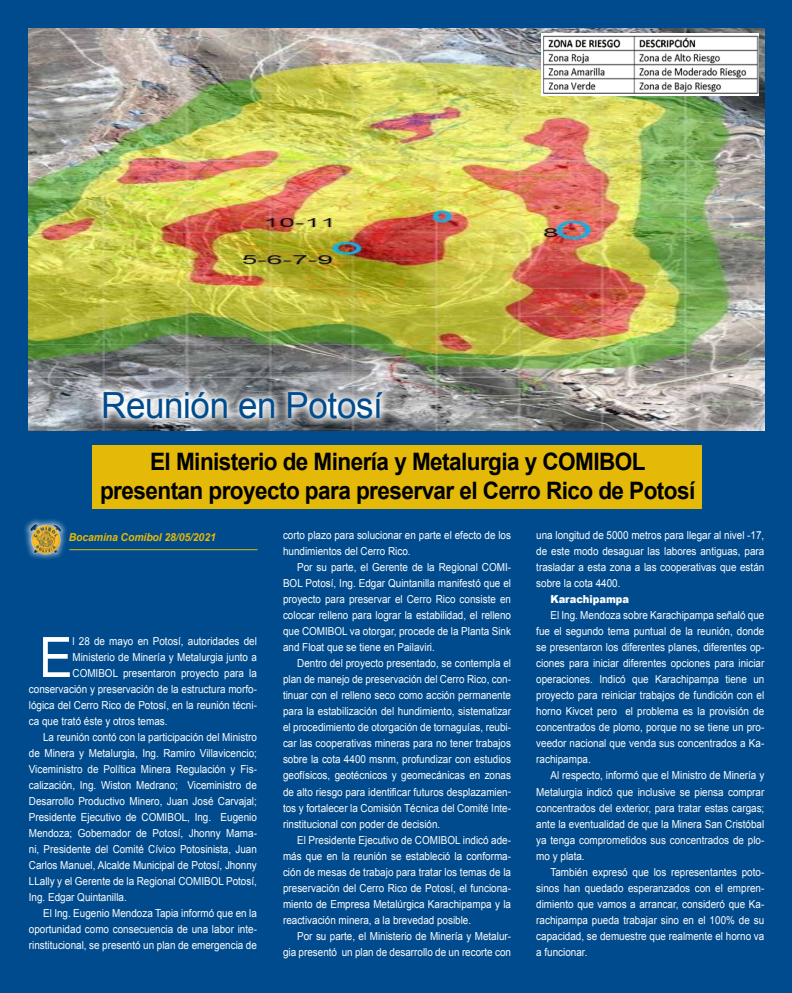
<style>
.page{position:relative;width:792px;height:993px;background:#fff}
.page>*{position:absolute;margin:0;border:0;box-sizing:border-box;transform-origin:0 0}
.t1{font:55.7px "Arial";color:#fff;scale:.9 1}
.t2{font:36px "Arial";letter-spacing:-.01em;color:#004b8d}
.t3{font:700 24px/28.8px "Arial";letter-spacing:-.025em;color:#000;text-align:center;scale:.94 1}
.t4{font:11px/16px "Arial";color:#fff;text-align:justify;scale:.9 1}
.t5{font:italic 700 11px "Arial";letter-spacing:-.01em;color:#e4b907;scale:.95 1}
.t6{font:900 11px "Arial";color:#fff;scale:.9 1}
</style>
<div class="page">
<div style="left:0;top:0;width:792px;height:992px;background:#004b8d"></div>
<img style="left:28px;top:28px;width:737px;height:402px">
<svg style="left:93px;top:381px;width:299px;height:47px;background:#aeb0b3"></svg>
<div style="left:93px;top:445px;width:609px;height:63px;background:#e4b907"></div>
<hr style="left:69px;top:549px;width:189px;height:1px;background:#e4b907">
<div style="left:22px;top:516px;width:47px;height:45px;background:#fff;opacity:.63"></div>
<img style="left:28px;top:523px;width:34px;height:31px">
<img style="left:541px;top:33px;width:218px;height:62px">
<h2 class="t2" style="left:101px;top:380px;width:283px">Reunión en Potosí</h2>
<h3 class="t3" style="left:100px;top:447px;width:635px">El Ministerio de Minería y Metalurgia y COMIBOL presentan proyecto para preservar el Cerro Rico de Potosí</h3>
<p class="t5" style="left:69px;top:529px;width:156px">Bocamina Comibol 28/05/2021</p>
<p class="t4" style="left:283px;top:527px;width:255px">corto plazo para solucionar en parte el efecto de los hundimientos del Cerro Rico.</p>
<p class="t4" style="left:283px;top:559px;width:255px;text-indent:14px">Por su parte, el Gerente de la Regional COMI-BOL Potosí, Ing. Edgar Quintanilla manifestó que el proyecto para preservar el Cerro Rico consiste en colocar relleno para lograr la estabilidad, el relleno que COMIBOL va otorgar, procede de la Planta Sink and Float que se tiene en Pailaviri.</p>
<p class="t4" style="left:283px;top:655px;width:255px;text-indent:14px">Dentro del proyecto presentado, se contempla el plan de manejo de preservación del Cerro Rico, con&shy;tinuar con el relleno seco como acción permanente para la estabilización del hundimiento, sistematizar el procedimiento de otorgación de tornaguías, reubi&shy;car las cooperativas mineras para no tener trabajos sobre la cota 4400 msnm, profundizar con estudios geofísicos, geotécnicos y geomecánicas en zonas de alto riesgo para identificar futuros desplazamien&shy;tos y fortalecer la Comisión Técnica del Comité Inte&shy;rinstitucional con poder de decisión.</p>
<p class="t4" style="left:283px;top:831px;width:255px;text-indent:14px">El Presidente Ejecutivo de COMIBOL indicó ade&shy;más que en la reunión se estableció la conforma&shy;ción de mesas de trabajo para tratar los temas de la preservación del Cerro Rico de Potosí, el funciona&shy;miento de Empresa Metalúrgica Karachipampa y la reactivación minera, a la brevedad posible.</p>
<p class="t4" style="left:283px;top:927px;width:255px;text-align:right">Por su parte, el Ministerio de Minería y Metalur&shy;gia presentó un plan de desarrollo de un recorte con</p>
<p class="t4" style="left:536px;top:527px;width:255px">una longitud de 5000 metros para llegar al nivel -17, de este modo desaguar las labores antiguas, para trasladar a esta zona a las cooperativas que están sobre la cota 4400.</p>
<p class="t6" style="left:550px;top:591px;width:89px">Karachipampa</p>
<p class="t4" style="left:536px;top:607px;width:255px;text-indent:14px">El Ing. Mendoza sobre Karachipampa señaló que fue el segundo tema puntual de la reunión, donde se presentaron los diferentes planes, diferentes op&shy;ciones para iniciar diferentes opciones para iniciar operaciones. Indicó que Karachipampa tiene un proyecto para reiniciar trabajos de fundición con el horno Kivcet pero el problema es la provisión de concentrados de plomo, porque no se tiene un pro&shy;veedor nacional que venda sus concentrados a Ka&shy;rachipampa.</p>
<p class="t4" style="left:536px;top:767px;width:255px;text-indent:14px">Al respecto, informó que el Ministro de Minería y Metalurgia indicó que inclusive se piensa comprar concentrados del exterior, para tratar estas cargas; ante la eventualidad de que la Minera San Cristóbal ya tenga comprometidos sus concentrados de plo&shy;mo y plata.</p>
<p class="t4" style="left:536px;top:863px;width:255px;text-indent:14px">También expresó que los representantes poto&shy;sinos han quedado esperanzados con el empren&shy;dimiento que vamos a arrancar, consideró que Ka&shy;rachipampa pueda trabajar sino en el 100% de su capacidad, se demuestre que realmente el horno va a funcionar.</p>
<h1 class="t1" style="left:39px;top:618px;width:39px">E</h1>
<p class="t4" style="left:73px;top:632px;width:206px">l 28 de mayo en Potosí, autoridades del</p>
<p class="t4" style="left:73px;top:648px;width:206px">Ministerio de Minería y Metalurgia junto a</p>
<p class="t4" style="left:73px;top:664px;width:206px">COMIBOL presentaron proyecto para la</p>
<p class="t4" style="left:29px;top:680px;width:255px">conservación y preservación de la estructura morfo-</p>
<p class="t4" style="left:29px;top:696px;width:255px">lógica del Cerro Rico de Potosí, en la reunión técni-</p>
<p class="t4" style="left:29px;top:712px;width:156px">ca que trató éste y otros temas.</p>
<p class="t4" style="left:43px;top:728px;width:239px">La reunión contó con la participación del Ministro</p>
<p class="t4" style="left:29px;top:744px;width:255px">de Minera y Metalurgia, Ing. Ramiro Villavicencio;</p>
<p class="t4" style="left:29px;top:760px;width:255px">Viceministro de Política Minera Regulación y Fis-</p>
<p class="t4" style="left:29px;top:776px;width:255px">calización, Ing. Wiston Medrano; Viceministro de</p>
<p class="t4" style="left:29px;top:792px;width:255px">Desarrollo Productivo Minero, Juan José Carvajal;</p>
<p class="t4" style="left:29px;top:808px;width:255px">Presidente Ejecutivo de COMIBOL, Ing. Eugenio</p>
<p class="t4" style="left:29px;top:824px;width:255px">Mendoza; Gobernador de Potosí, Jhonny Mama-</p>
<p class="t4" style="left:29px;top:840px;width:255px">ni, Presidente del Comité Cívico Potosinista, Juan</p>
<p class="t4" style="left:29px;top:856px;width:255px">Carlos Manuel, Alcalde Municipal de Potosí, Jhonny</p>
<p class="t4" style="left:29px;top:872px;width:255px">LLally y el Gerente de la Regional COMIBOL Potosí,</p>
<p class="t4" style="left:29px;top:888px;width:110px">Ing. Edgar Quintanilla.</p>
<p class="t4" style="left:43px;top:904px;width:239px">El Ing. Eugenio Mendoza Tapia informó que en la</p>
<p class="t4" style="left:29px;top:920px;width:255px">oportunidad como consecuencia de una labor inte-</p>
<p class="t4" style="left:29px;top:936px;width:255px">rinstitucional, se presentó un plan de emergencia de</p>
</div>
